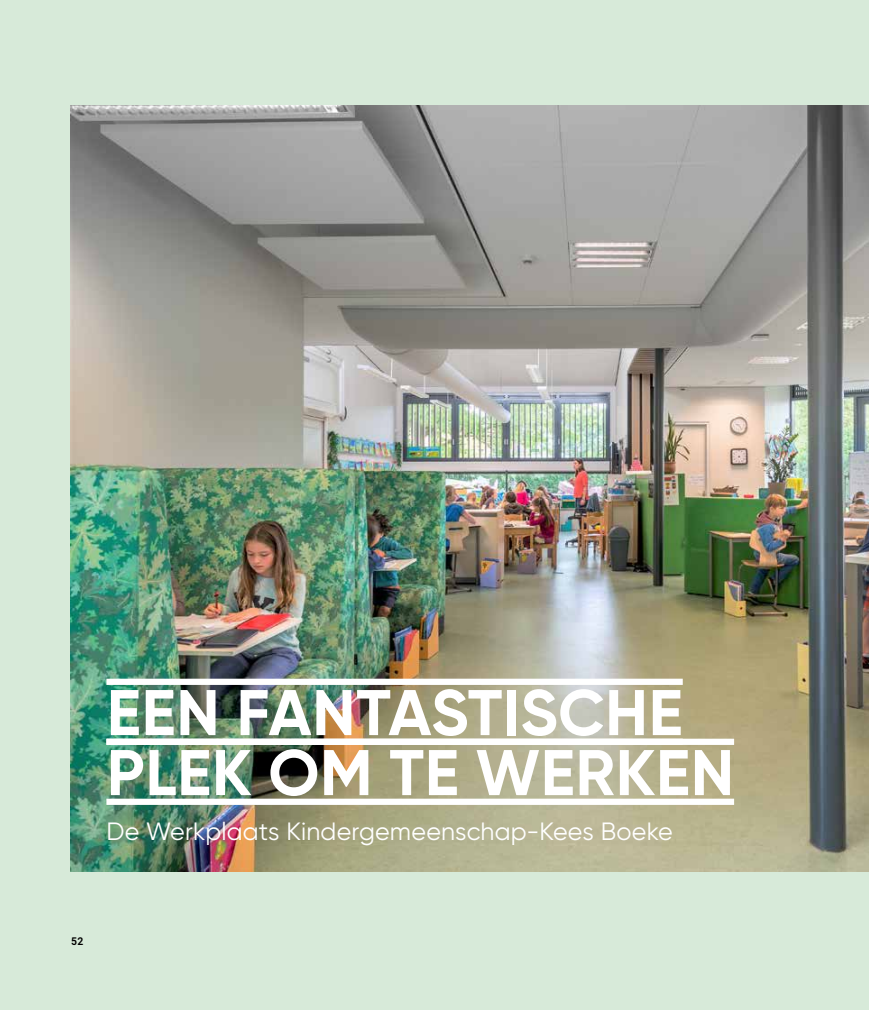
<style>
.page{position:relative;width:869px;height:1010px;background:#fff}
.page>*{position:absolute;margin:0;border:0;box-sizing:border-box;transform-origin:0 0}
.t1{font:700 64.38px/60px "Gilroy";letter-spacing:.01em;color:#fff}
.t2{font:25px "Gilroy";letter-spacing:.005em;color:#fff}
.t3{font:700 10.62px "Roboto Mono";color:#000}
</style>
<div class="page">
<div style="left:0;top:0;width:868px;height:1010px;background:#d7ead9"></div>
<img style="left:71px;top:105px;width:797px;height:767px">
<div style="left:106px;top:679px;width:576px;height:6px;background:#fff"></div>
<div style="left:106px;top:739px;width:627px;height:6px;background:#fff"></div>
<div style="left:106px;top:799px;width:627px;height:6px;background:#fff"></div>
<h1 class="t1" style="left:107px;top:682px;width:628px">EEN FANTASTISCHE<br>PLEK OM TE WERKEN</h1>
<p class="t2" style="left:106px;top:816px;width:567px">De Werkplaats Kindergemeenschap-Kees Boeke</p>
<p class="t3" style="left:71px;top:934px;width:14px">52</p>
</div>
